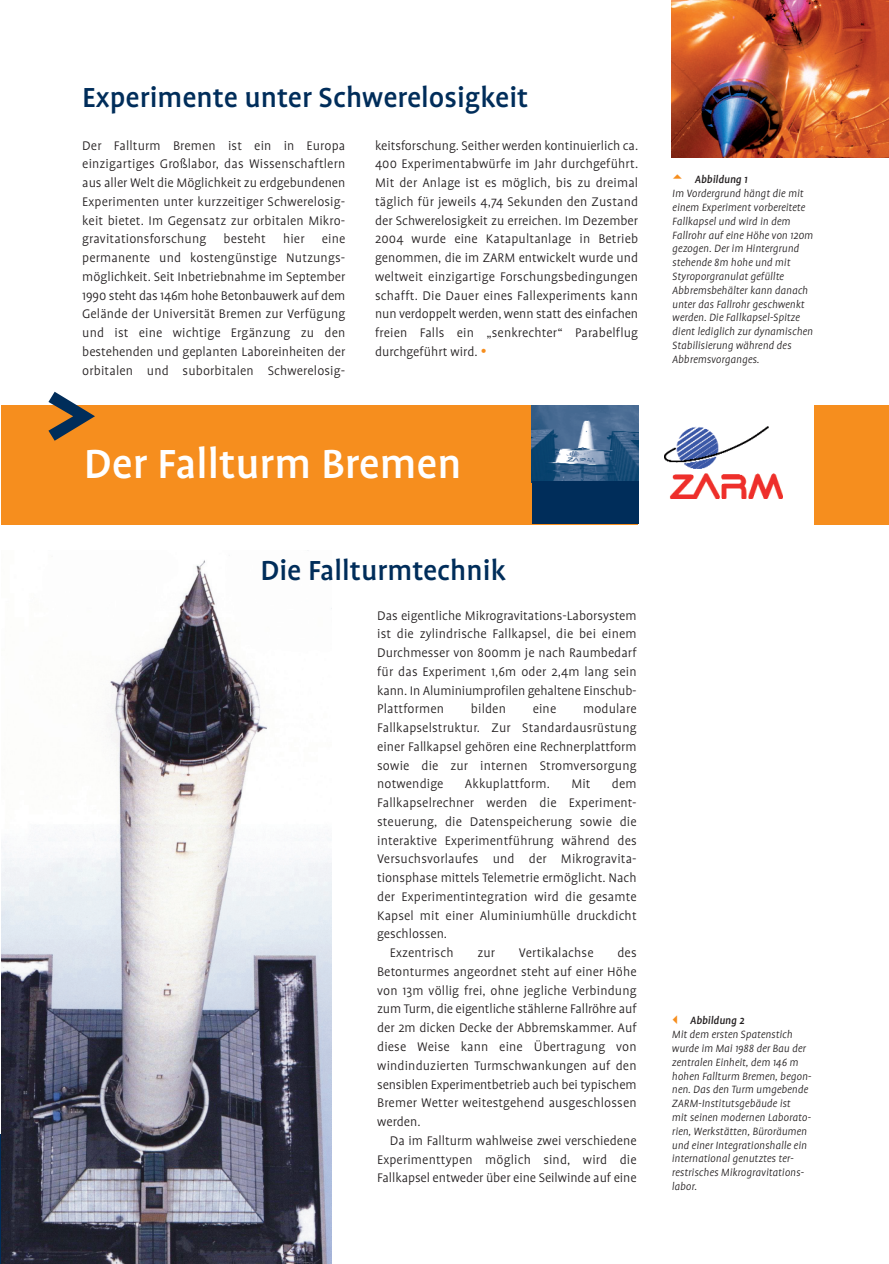
<style>
.page{position:relative;width:889px;height:1264px;background:#fff}
.page>*{position:absolute;margin:0;border:0;box-sizing:border-box;transform-origin:0 0}
.t1{font:700 115.5px "Profile SC";color:#002d5a}
.t2{font:500 46.5px "Profile";color:#fff}
.t3{font:500 31.5px "Profile";color:#002d5a}
.t4{font:300 14.25px/18.8px "Profile";letter-spacing:.01em;color:#231f20;text-align:justify}
.t5{font:italic 300 12px/13.8px "Profile";color:#231f20}
.t6{font:italic 500 12px "Profile";color:#231f20}
</style>
<div class="page">
<hr style="left:0;top:1134px;width:1px;height:130px;background:#002d5a">
<img style="left:1px;top:560px;width:331px;height:704px">
<div style="left:1px;top:405px;width:888px;height:119px;background:#f68e1e"></div>
<div style="left:638px;top:391px;width:176px;height:148px;background:#fff"></div>
<img style="left:664px;top:426px;width:118px;height:72px">
<img style="left:532px;top:405px;width:106px;height:76px">
<img style="left:671px;top:0;width:218px;height:157px">
<div style="left:532px;top:481px;width:106px;height:43px;background:#002d5a"></div>
<h3 class="t3" style="left:82px;top:86px;width:448px">Experimente unter Schwerelosigkeit</h3>
<p class="t4" style="left:82px;top:137px;width:265px">Der Fallturm Bremen ist ein in Europa einzigartiges Großlabor, das Wissenschaftlern aus aller Welt die Möglichkeit zu erdgebundenen Experimenten unter kurzzeitiger Schwerelosig&shy;keit bietet. Im Gegensatz zur orbitalen Mikro&shy;gravitationsforschung besteht hier eine permanente und kostengünstige Nutzungs&shy;möglichkeit. Seit Inbetriebnahme im September 1990 steht das 146m hohe Betonbauwerk auf dem Gelände der Universität Bremen zur Verfügung und ist eine wichtige Ergänzung zu den bestehenden und geplanten Laboreinheiten der orbitalen und suborbitalen Schwerelosig-</p>
<p class="t4" style="left:375px;top:137px;width:265px">keitsforschung. Seither werden kontinuierlich ca.<br>400 Experimentabwürfe im Jahr durchgeführt.<br>Mit der Anlage ist es möglich, bis zu dreimal täglich für jeweils 4,74 Sekunden den Zustand der Schwerelosigkeit zu erreichen. Im Dezember 2004 wurde eine Katapultanlage in Betrieb genommen, die im ZARM entwickelt wurde und weltweit einzigartige Forschungsbedingungen schafft. Die Dauer eines Fallexperiments kann nun verdoppelt werden, wenn statt des einfachen freien Falls ein „senkrechter“ Parabelflug durchgeführt wird.</p>
<h1 class="t1" style="left:43px;top:342px;width:56px">&gt;</h1>
<h2 class="t2" style="left:84px;top:446px;width:379px">Der Fallturm Bremen</h2>
<h3 class="t3" style="left:260px;top:558px;width:247px">Die Fallturmtechnik</h3>
<p class="t4" style="left:377px;top:607px;width:261px">Das eigentliche Mikrogravitations-Laborsystem ist die zylindrische Fallkapsel, die bei einem Durchmesser von 800mm je nach Raumbedarf für das Experiment 1,6m oder 2,4m lang sein kann. In Aluminiumprofilen gehaltene Einschub-Plattformen</p>
<p class="t4" style="left:377px;top:700px;width:261px;text-indent:206px">modulare Fallkapselstruktur. Zur Standardausrüstung einer Fallkapsel gehören eine Rechnerplattform sowie die zur internen Stromversorgung notwendige</p>
<p class="t4" style="left:471px;top:700px;width:37px">bilden</p>
<p class="t4" style="left:533px;top:700px;width:25px">eine</p>
<p class="t4" style="left:465px;top:775px;width:87px">Akkuplattform.</p>
<p class="t4" style="left:571px;top:775px;width:21px">Mit</p>
<p class="t4" style="left:612px;top:775px;width:26px">dem</p>
<p class="t4" style="left:377px;top:794px;width:261px">Fallkapselrechner werden die Experiment-</p>
<p class="t4" style="left:377px;top:813px;width:261px">steuerung, die Datenspeicherung sowie die</p>
<p class="t4" style="left:377px;top:832px;width:261px">interaktive Experimentführung während des</p>
<p class="t4" style="left:377px;top:850px;width:261px">Versuchsvorlaufes und der Mikrogravita-</p>
<p class="t4" style="left:377px;top:869px;width:261px">tionsphase mittels Telemetrie ermöglicht. Nach</p>
<p class="t4" style="left:377px;top:888px;width:261px">der Experimentintegration wird die gesamte</p>
<p class="t4" style="left:377px;top:907px;width:261px">Kapsel mit einer Aluminiumhülle druckdicht</p>
<p class="t4" style="left:377px;top:925px;width:71px">geschlossen.</p>
<p class="t4" style="left:390px;top:944px;width:65px">Exzentrisch</p>
<p class="t4" style="left:477px;top:944px;width:19px">zur</p>
<p class="t4" style="left:519px;top:944px;width:76px">Vertikalachse</p>
<p class="t4" style="left:377px;top:944px;width:261px;text-indent:240px">des Betonturmes angeordnet steht auf einer Höhe von 13m völlig frei, ohne jegliche Verbindung zum Turm, die eigentliche stählerne Fallröhre auf der 2m dicken Decke der Abbremskammer. Auf diese Weise kann eine Übertragung von windinduzierten Turmschwankungen auf den sensiblen Experimentbetrieb auch bei typischem Bremer Wetter weitestgehend ausgeschlossen werden.</p>
<p class="t4" style="left:377px;top:1132px;width:261px;text-indent:13px">Da im Fallturm wahlweise zwei verschiedene Experimenttypen möglich sind, wird die Fallkapsel entweder über eine Seilwinde auf eine</p>
<p class="t6" style="left:695px;top:175px;width:54px">Abbildung 1</p>
<p class="t5" style="left:672px;top:187px;width:142px">Im Vordergrund hängt die mit einem Experiment vorbereitete<br>Fallkapsel und wird in dem<br>Fallrohr auf eine Höhe von 120m gezogen. Der im Hintergrund stehende 8m hohe und mit<br>Styroporgranulat gefüllte<br>Abbremsbehälter kann danach unter das Fallrohr geschwenkt werden. Die Fallkapsel-Spitze dient lediglich zur dynamischen<br>Stabilisierung während des<br>Abbremsvorganges.</p>
<p class="t6" style="left:690px;top:1016px;width:56px">Abbildung 2</p>
<p class="t5" style="left:672px;top:1028px;width:141px">Mit dem ersten Spatenstich wurde im Mai 1988 der Bau der zentralen Einheit, dem 146 m hohen Fallturm Bremen, begon&shy;nen. Das den Turm umgebende<br>ZARM-Institutsgebäude ist<br>mit seinen modernen Laborato&shy;rien, Werkstätten, Büroräumen und einer Integrationshalle ein international genutztes ter&shy;restrisches Mikrogravitations&shy;labor.</p>
</div>
